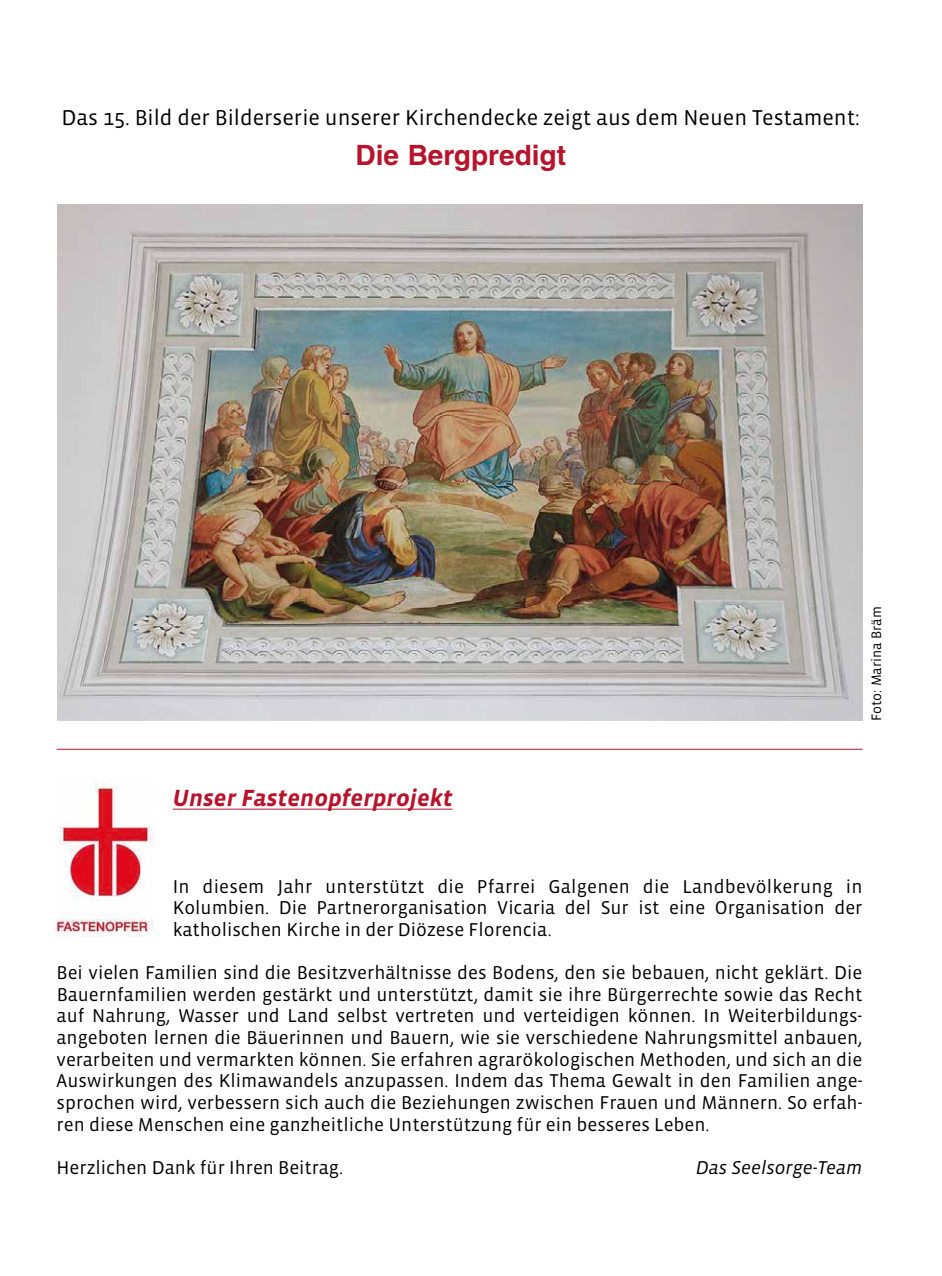
<style>
.page{position:relative;width:942px;height:1276px;background:#fff}
.page>*{position:absolute;margin:0;border:0;box-sizing:border-box;transform-origin:0 0}
.t1{font:700 28px "Helvetica";color:#b7142c}
.t2{font:italic 700 24px "Vista Sans";color:#b7142c}
.t3{font:22px "Vista Sans";color:#000}
.t4{font:19px/21.6px "Vista Sans";color:#000;text-align:justify}
.t5{font:italic 19px "Vista Sans";color:#000}
.t6{font:14px "Vista Sans";color:#000}
</style>
<div class="page">
<hr style="left:57px;top:749px;width:805px;height:1px;background:#b7142c">
<img style="left:58px;top:204px;width:804px;height:517px">
<hr style="left:173px;top:809px;width:279px;height:1px;background:#b7142c">
<img style="left:56px;top:785px;width:98px;height:151px">
<p class="t3" style="left:61px;top:106px;width:799px">Das 15. Bild der Bilderserie unserer Kirchendecke zeigt aus dem Neuen Testament:</p>
<h1 class="t1" style="left:355px;top:138px;width:212px">Die Bergpredigt</h1>
<p class="t6" style="left:869px;top:721px;width:116px;rotate:-90deg">Foto: Marina Bräm</p>
<p class="t2" style="left:173px;top:785px;width:281px">Unser Fastenopferprojekt</p>
<p class="t4" style="left:173px;top:875px;width:691px">In diesem Jahr unterstützt die Pfarrei Galgenen die Landbevölkerung in Kolumbien. Die Partnerorganisation Vicaria del Sur ist eine Organisation der katholischen Kirche in der Diözese Florencia.</p>
<p class="t4" style="left:56px;top:962px;width:807px">Bei vielen Familien sind die Besitzverhältnisse des Bodens, den sie bebauen, nicht geklärt. Die Bauernfamilien werden gestärkt und unterstützt, damit sie ihre Bürgerrechte sowie das Recht auf Nahrung, Wasser und Land selbst vertreten und verteidigen können. In Weiterbildungs&shy;angeboten lernen die Bäuerinnen und Bauern, wie sie verschiedene Nahrungsmittel anbauen, verarbeiten und vermarkten können. Sie erfahren agrarökologischen Methoden, und sich an die Auswirkungen des Klimawandels anzupassen. Indem das Thema Gewalt in den Familien ange&shy;sprochen wird, verbessern sich auch die Beziehungen zwischen Frauen und Männern. So erfah&shy;ren diese Menschen eine ganzheitliche Unterstützung für ein besseres Leben.</p>
<p class="t4" style="left:57px;top:1157px;width:288px">Herzlichen Dank für Ihren Beitrag.</p>
<p class="t5" style="left:695px;top:1158px;width:168px">Das Seelsorge-Team</p>
</div>
